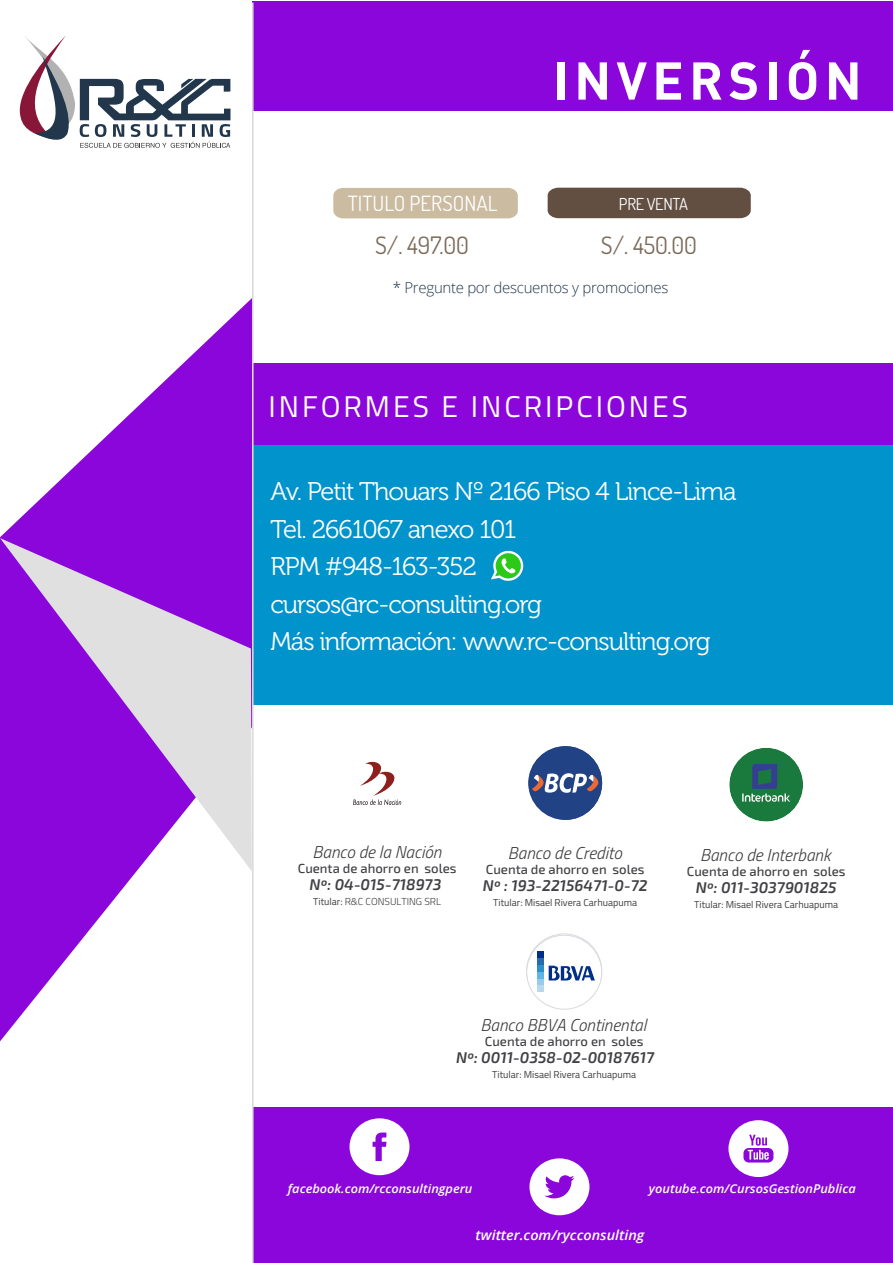
<style>
.page{position:relative;width:893px;height:1263px;background:#fff}
.page>*{position:absolute;margin:0;border:0;box-sizing:border-box;transform-origin:0 0}
.t1{font:52.35px "DIN Bold";letter-spacing:.1em;color:#fff}
.t2{font:30px "Titillium Web";letter-spacing:.1em;color:#fff}
.t3{font:25.5px/37.5px "Museo 300";letter-spacing:-.04em;color:#fff}
.t4{font:24px "Dosis";color:#7b6a59}
.t5{font:21px "Dosis";color:#fff}
.t6{font:italic 300 17.25px "Titillium Web";color:#3d3d3c}
.t7{font:16.5px "Dosis";letter-spacing:-.02em;color:#fff}
.t8{font:italic 600 15.6px "Exo 2.0";color:#413f43}
.t9{font:300 15px "Open Sans";letter-spacing:-.02em;color:#22374c}
.t10{font:italic 600 13.65px "Open Sans";color:#fff;scale:1.06 1}
.t11{font:500 13.2px "Exo 2.0";color:#413f43}
.t12{font:italic 600 12.15px "Open Sans";color:#fff;scale:1.06 1}
.t13{font:10.05px "Titillium Web";color:#3d3d3c}
.t14{font:300 10.05px "Titillium Web";color:#3d3d3c}
.s1{font-weight:400}
</style>
<div class="page">
<div style="left:253px;top:445px;width:640px;height:260px;background:#0093cc"></div>
<div style="left:253px;top:1px;width:640px;height:109px;background:#8b06db"></div>
<div style="left:253px;top:363px;width:640px;height:82px;background:#8b06db"></div>
<svg style="left:0;top:298px;width:252px;height:743px"></svg>
<svg style="left:0;top:538px;width:252px;height:333px;background:#ac5ade"></svg>
<svg style="left:528px;top:746px;width:74px;height:74px"></svg>
<div style="left:729px;top:748px;width:74px;height:73px;background:#1a7a3d;border-radius:50%"></div>
<svg style="left:742px;top:764px;width:48px;height:38px"></svg>
<svg style="left:353px;top:761px;width:49px;height:44px"></svg>
<div style="left:253px;top:1107px;width:640px;height:156px;background:#8b06db"></div>
<div style="left:349px;top:1118px;width:60px;height:57px;background:#fff;border-radius:50%"></div>
<svg style="left:373px;top:1132px;width:13px;height:29px"></svg>
<svg style="left:728px;top:1120px;width:60px;height:57px"></svg>
<div style="left:529px;top:1158px;width:60px;height:57px;background:#fff;border-radius:50%"></div>
<svg style="left:544px;top:1175px;width:30px;height:23px"></svg>
<svg style="left:527px;top:935px;width:75px;height:74px"></svg>
<div style="left:537px;top:951px;width:7px;height:7px;background:#002f87"></div>
<div style="left:537px;top:958px;width:7px;height:6px;background:#276bac"></div>
<div style="left:537px;top:964px;width:7px;height:7px;background:#2d91c8"></div>
<div style="left:537px;top:971px;width:7px;height:7px;background:#61b4e4"></div>
<div style="left:537px;top:978px;width:7px;height:7px;background:#9acaeb"></div>
<div style="left:537px;top:985px;width:7px;height:7px;background:#bad8eb"></div>
<div style="left:333px;top:188px;width:185px;height:30px;background:#cbbba0"></div>
<div style="left:548px;top:188px;width:203px;height:30px;background:#634f42"></div>
<svg style="left:19px;top:36px;width:211px;height:112px"></svg>
<hr style="left:252px;top:3px;width:2px;height:1260px;background:#dadada">
<svg style="left:491px;top:550px;width:33px;height:31px"></svg>
<h1 class="t1" style="left:553px;top:46px;width:310px">INVERSIÓN</h1>
<p class="t5" style="left:348px;top:190px;width:151px">TITULO PERSONAL</p>
<p class="t4" style="left:375px;top:229px;width:95px">S/. 497.00</p>
<p class="t7" style="left:619px;top:193px;width:71px">PRE VENTA</p>
<p class="t4" style="left:601px;top:230px;width:98px">S/. 450.00</p>
<p class="t9" style="left:393px;top:277px;width:277px">* Pregunte por descuentos y promociones</p>
<p class="t2" style="left:269px;top:385px;width:421px">INFORMES E INCRIPCIONES</p>
<p class="t3" style="left:270px;top:473px;width:468px">Av. Petit Thouars Nº 2166 Piso 4 Lince-Lima<br>Tel. 2661067 anexo 101<br>RPM #948-163-352 cursos@rc-consulting.org<br>Más información: www.rc-consulting.org</p>
<p class="t6" style="left:313px;top:839px;width:130px">Banco de la Nación</p>
<p class="t11" style="left:298px;top:860px;width:160px">Cuenta de ahorro en soles</p>
<p class="t8" style="left:309px;top:875px;width:133px">Nº: 04-015-718973</p>
<p class="t14" style="left:313px;top:894px;width:129px"><span class="s1">Titular:</span> R&amp;C CONSULTING SRL</p>
<p class="t6" style="left:508px;top:841px;width:116px">Banco de Credito</p>
<p class="t11" style="left:486px;top:862px;width:160px">Cuenta de ahorro en soles</p>
<p class="t8" style="left:483px;top:876px;width:166px">Nº : 193-22156471-0-72</p>
<p class="t13" style="left:493px;top:895px;width:145px">Titular: Misael Rivera Carhuapuma</p>
<p class="t6" style="left:700px;top:842px;width:132px">Banco de Interbank</p>
<p class="t11" style="left:687px;top:863px;width:160px">Cuenta de ahorro en soles</p>
<p class="t8" style="left:696px;top:878px;width:142px">Nº: 011-3037901825</p>
<p class="t13" style="left:694px;top:897px;width:145px">Titular: Misael Rivera Carhuapuma</p>
<p class="t6" style="left:481px;top:1012px;width:167px">Banco BBVA Continental</p>
<p class="t8" style="left:456px;top:1048px;width:200px">Nº: 0011-0358-02-00187617</p>
<p class="t13" style="left:492px;top:1067px;width:145px">Titular: Misael Rivera Carhuapuma</p>
<p class="t11" style="left:485px;top:1033px;width:160px">Cuenta de ahorro en soles</p>
<p class="t12" style="left:288px;top:1180px;width:176px">facebook.com/rcconsultingperu</p>
<p class="t12" style="left:649px;top:1180px;width:197px">youtube.com/CursosGestionPublica</p>
<p class="t10" style="left:476px;top:1226px;width:161px">twitter.com/rycconsulting</p>
</div>
